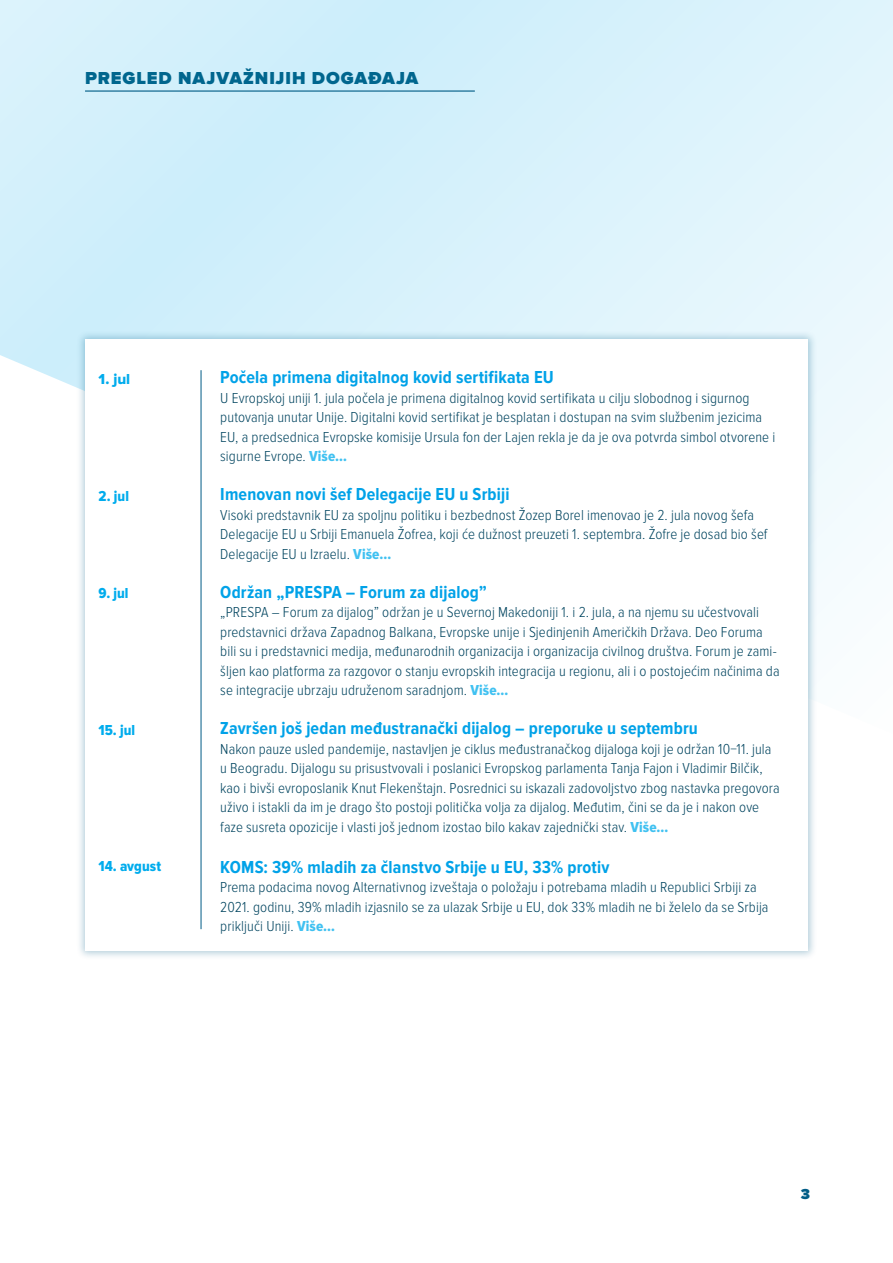
<style>
.page{position:relative;width:893px;height:1263px;background:#fff}
.page>*{position:absolute;margin:0;border:0;box-sizing:border-box;transform-origin:0 0}
.t1{font:700 18px "Proxima Nova Cond";letter-spacing:.01em;color:#01a2e8}
.t2{font:900 18px "Proxima Nova";letter-spacing:.05em;color:#00668e}
.t3{font:300 15px/19.5px "Proxima Nova Cond";letter-spacing:.005em;color:#00445f}
.t4{font:15px "Proxima Nova Cond Extrabld";letter-spacing:.005em;color:#00aced}
.t5{font:15px "Proxima Nova Extrabld";color:#00aced}
.t6{font:900 15px "Proxima Nova";color:#005c86}
.s1{font-family:"Proxima Nova Cond Extrabld";font-weight:400;color:#40c1f1}
</style>
<div class="page">
<svg style="left:0;top:0;width:893px;height:586px;background:#daf2fb"></svg>
<div style="left:76px;top:330px;width:741px;height:630px;background:#005c86;opacity:.3"></div>
<div style="left:85px;top:339px;width:723px;height:612px;background:#fff"></div>
<hr style="left:201px;top:370px;width:1px;height:559px;background:#005c86">
<hr style="left:85px;top:90px;width:390px;height:2px;background:#005c86">
<p class="t2" style="left:85px;top:68px;width:335px">PREGLED NAJVAŽNIJIH DOGAĐAJA</p>
<p class="t5" style="left:98px;top:370px;width:33px">1. jul</p>
<p class="t4" style="left:98px;top:487px;width:32px">2. jul</p>
<p class="t4" style="left:98px;top:585px;width:32px">9. jul</p>
<p class="t4" style="left:98px;top:721px;width:38px">15. jul</p>
<p class="t4" style="left:98px;top:858px;width:64px">14. avgust</p>
<p class="t1" style="left:220px;top:367px;width:335px">Počela primena digitalnog kovid sertifikata EU</p>
<p class="t3" style="left:220px;top:388px;width:557px">U Evropskoj uniji 1. jula počela je primena digitalnog kovid sertifikata u cilju slobodnog i sigurnog putovanja unutar Unije. Digitalni kovid sertifikat je besplatan i dostupan na svim službenim jezicima EU, a predsednica Evropske komisije Ursula fon der Lajen rekla je da je ova potvrda simbol otvorene i sigurne Evrope. <span class="s1">Više…</span></p>
<p class="t1" style="left:220px;top:484px;width:291px">Imenovan novi šef Delegacije EU u Srbiji</p>
<p class="t3" style="left:220px;top:505px;width:549px">Visoki predstavnik EU za spoljnu politiku i bezbednost Žozep Borel imenovao je 2. jula novog šefa<br>Delegacije EU u Srbiji Emanuela Žofrea, koji će dužnost preuzeti 1. septembra. Žofre je dosad bio šef<br>Delegacije EU u Izraelu. <span class="s1">Više…</span></p>
<p class="t1" style="left:220px;top:582px;width:268px">Održan „PRESPA – Forum za dijalog”</p>
<p class="t3" style="left:220px;top:603px;width:561px">„PRESPA – Forum za dijalog” održan je u Severnoj Makedoniji 1. i 2. jula, a na njemu su učestvovali predstavnici država Zapadnog Balkana, Evropske unije i Sjedinjenih Američkih Država. Deo Foruma bili su i predstavnici medija, međunarodnih organizacija i organizacija civilnog društva. Forum je zami&shy;šljen kao platforma za razgovor o stanju evropskih integracija u regionu, ali i o postojećim načinima da se integracije ubrzaju udruženom saradnjom. <span class="s1">Više…</span></p>
<p class="t1" style="left:220px;top:718px;width:479px">Završen još jedan međustranački dijalog – preporuke u septembru</p>
<p class="t3" style="left:220px;top:739px;width:561px">Nakon pauze usled pandemije, nastavljen je ciklus međustranačkog dijaloga koji je održan 10−11. jula u Beogradu. Dijalogu su prisustvovali i poslanici Evropskog parlamenta Tanja Fajon i Vladimir Bilčik, kao i bivši evroposlanik Knut Flekenštajn. Posrednici su iskazali zadovoljstvo zbog nastavka pregovora uživo i istakli da im je drago što postoji politička volja za dijalog. Međutim, čini se da je i nakon ove faze susreta opozicije i vlasti još jednom izostao bilo kakav zajednički stav. <span class="s1">Više…</span></p>
<p class="t1" style="left:220px;top:857px;width:391px">KOMS: 39% mladih za članstvo Srbije u EU, 33% protiv</p>
<p class="t3" style="left:220px;top:878px;width:550px">Prema podacima novog Alternativnog izveštaja o položaju i potrebama mladih u Republici Srbiji za<br>2021. godinu, 39% mladih izjasnilo se za ulazak Srbije u EU, dok 33% mladih ne bi želelo da se Srbija priključi Uniji. <span class="s1">Više…</span></p>
<p class="t6" style="left:801px;top:1186px;width:11px">3</p>
</div>
